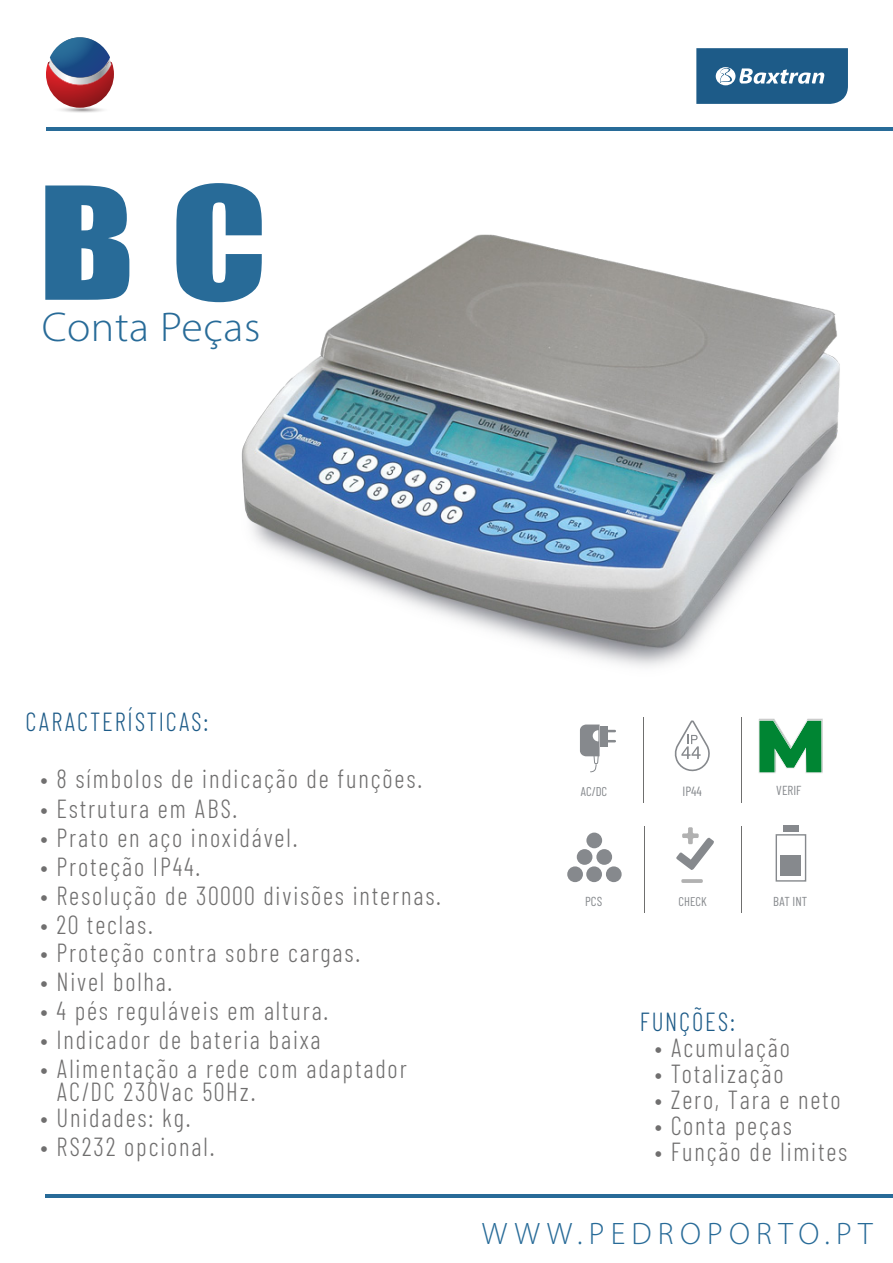
<style>
.page{position:relative;width:893px;height:1263px;background:#fff}
.page>*{position:absolute;margin:0;border:0;box-sizing:border-box;transform-origin:0 0}
.t1{font:144.6px "Impact";color:#286b98;scale:1.22 1}
.t2{font:300 41.7px "Myriad Pro";letter-spacing:.015em;color:#286b98;scale:1.05 1}
.t3{font:300 31.2px "Myriad Pro";letter-spacing:.2em;color:#286b98}
.t4{font:300 26.1px/23px "Barlow Condensed";letter-spacing:.075em;color:#706f6f;scale:.96 1}
.t5{font:300 26.1px "Barlow Condensed";letter-spacing:.075em;color:#1d5b88;scale:.96 1}
.t6{font:13.35px "Barlow Condensed";color:#86898d}
.t7{font:13.05px "Barlow Condensed";color:#86898d}
.t8{font:12.9px "Barlow Condensed";color:#86898d}
.t9{font:12.75px "Barlow Condensed";color:#86898d}
.t10{font:12.6px "Barlow Condensed";color:#86898d}
</style>
<div class="page">
<svg style="left:41px;top:70px;width:78px;height:79px"></svg>
<svg style="left:46px;top:37px;width:68px;height:71px"></svg>
<hr style="left:46px;top:128px;width:847px;height:3px;background:#286b98">
<hr style="left:45px;top:1194px;width:848px;height:3px;background:#286b98">
<svg style="left:696px;top:48px;width:152px;height:56px;background:#376d95"></svg>
<div style="left:586px;top:832px;width:16px;height:16px;background:#86898d;border-radius:50%"></div>
<div style="left:577px;top:849px;width:15px;height:16px;background:#86898d;border-radius:50%"></div>
<div style="left:596px;top:849px;width:16px;height:16px;background:#86898d;border-radius:50%"></div>
<div style="left:586px;top:866px;width:16px;height:16px;background:#86898d;border-radius:50%"></div>
<div style="left:567px;top:866px;width:16px;height:16px;background:#86898d;border-radius:50%"></div>
<div style="left:606px;top:866px;width:16px;height:16px;background:#86898d;border-radius:50%"></div>
<hr style="left:644px;top:826px;width:1px;height:87px;background:#6f6f6e">
<svg style="left:676px;top:827px;width:38px;height:43px"></svg>
<svg style="left:681px;top:879px;width:22px;height:4px"></svg>
<hr style="left:741px;top:826px;width:1px;height:87px;background:#6f6f6e">
<div style="left:776px;top:834px;width:30px;height:48px;border:1px solid #86898d"></div>
<div style="left:781px;top:855px;width:20px;height:6px;background:#86898d"></div>
<div style="left:781px;top:862px;width:20px;height:6px;background:#86898d"></div>
<div style="left:781px;top:870px;width:20px;height:6px;background:#86898d"></div>
<div style="left:783px;top:825px;width:16px;height:7px;background:#86898d"></div>
<hr style="left:644px;top:717px;width:1px;height:86px;background:#6f6f6e">
<hr style="left:741px;top:717px;width:1px;height:86px;background:#6f6f6e">
<img style="left:241px;top:234px;width:599px;height:561px">
<h1 class="t1" style="left:38px;top:131px;width:190px">BC</h1>
<h2 class="t2" style="left:42px;top:302px;width:210px">Conta Peças</h2>
<p class="t5" style="left:26px;top:705px;width:192px">CARACTERÍSTICAS:</p>
<p class="t4" style="left:40px;top:766px;width:399px">• 8 símbolos de indicação de funções.</p>
<p class="t4" style="left:40px;top:796px;width:207px">• Estrutura em ABS.</p>
<p class="t4" style="left:40px;top:825px;width:269px">• Prato en aço inoxidável.</p>
<p class="t4" style="left:40px;top:854px;width:168px">• Proteção IP44.</p>
<p class="t4" style="left:40px;top:883px;width:419px">• Resolução de 30000 divisões internas.</p>
<p class="t4" style="left:40px;top:913px;width:119px">• 20 teclas.</p>
<p class="t4" style="left:40px;top:940px;width:335px">• Proteção contra sobre cargas.</p>
<p class="t4" style="left:40px;top:969px;width:139px">• Nivel bolha.</p>
<p class="t4" style="left:40px;top:999px;width:301px">• 4 pés reguláveis em altura.</p>
<p class="t4" style="left:40px;top:1027px;width:293px">• Indicador de bateria baixa</p>
<p class="t4" style="left:56px;top:1056px;width:366px;text-indent:-16px">• Alimentação a rede com adaptador<br>AC/DC 230Vac 50Hz.</p>
<p class="t4" style="left:40px;top:1105px;width:158px">• Unidades: kg.</p>
<p class="t4" style="left:40px;top:1134px;width:183px">• RS232 opcional.</p>
<p class="t9" style="left:580px;top:783px;width:28px">AC/DC</p>
<p class="t6" style="left:682px;top:783px;width:21px">IP44</p>
<p class="t7" style="left:776px;top:782px;width:27px">VERIF</p>
<p class="t7" style="left:585px;top:893px;width:19px">PCS</p>
<p class="t10" style="left:678px;top:893px;width:30px">CHECK</p>
<p class="t8" style="left:773px;top:893px;width:35px">BAT INT</p>
<p class="t5" style="left:640px;top:1005px;width:100px">FUNÇÕES:</p>
<p class="t4" style="left:655px;top:1035px;width:142px">• Acumulação</p>
<p class="t4" style="left:655px;top:1061px;width:136px">• Totalização</p>
<p class="t4" style="left:655px;top:1087px;width:195px">• Zero, Tara e neto</p>
<p class="t4" style="left:655px;top:1113px;width:144px">• Conta peças</p>
<p class="t4" style="left:655px;top:1139px;width:202px">• Função de limites</p>
<p class="t3" style="left:482px;top:1214px;width:392px">WWW.PEDROPORTO.PT</p>
</div>
